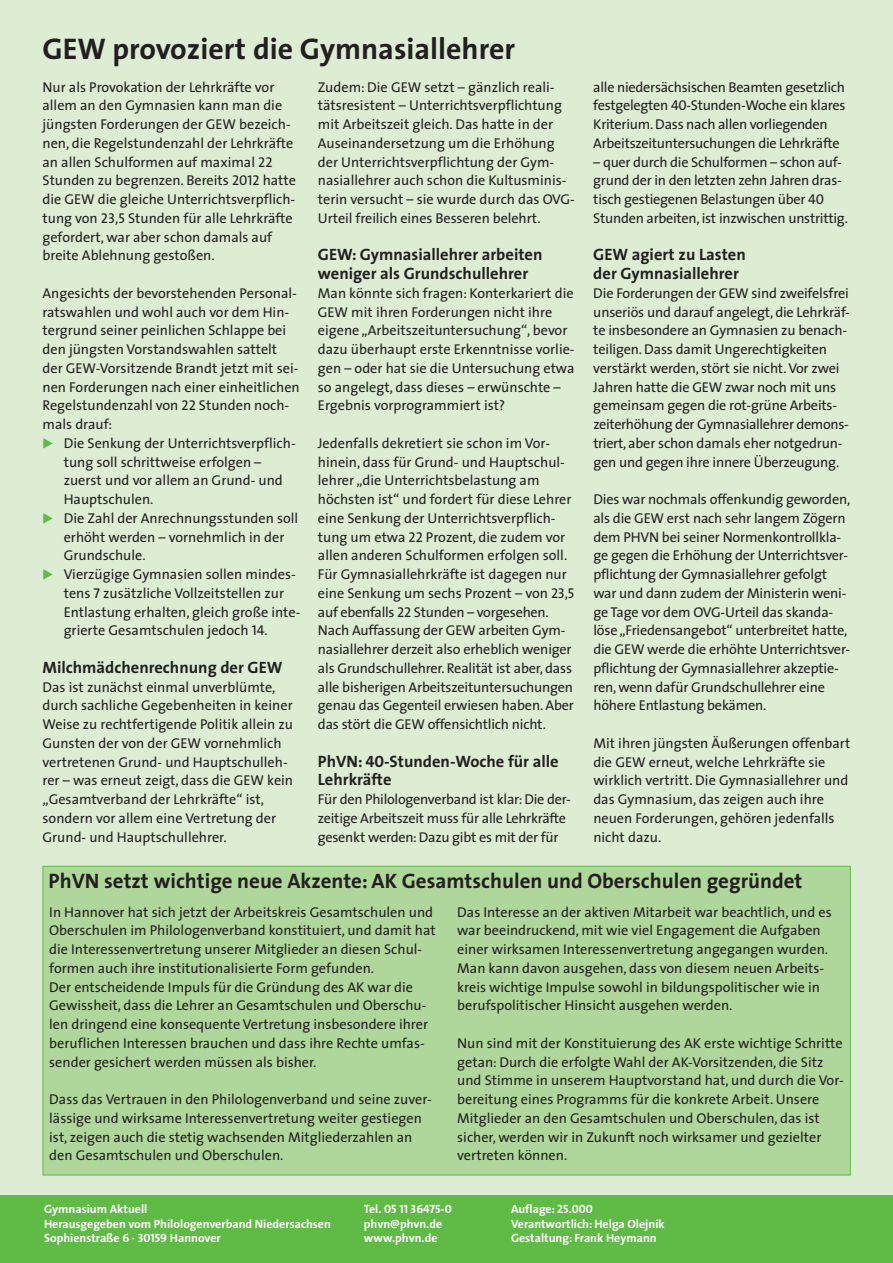
<style>
.page{position:relative;width:893px;height:1263px;background:#ddedd4}
.page>*{position:absolute;margin:0;border:0;box-sizing:border-box;transform-origin:0 0}
.t1{font:700 30px "The Sans";color:#231f20}
.t2{font:700 21px "The Sans";color:#231f20}
.t3{font:700 16.5px/18.8px "The Sans";color:#231f20}
.t4{font:14.25px/18.8px "The Sans";color:#231f20}
.t5{font:14.25px/18.8px "The Sans";letter-spacing:-.02em;color:#231f20}
.t6{font:700 12px/14.4px "The Sans";color:#fff}
.t7{font:12px "The Sans Bold Caps";color:#fff}
.s1{font-family:"The Sans Caps"}
.s2{font-family:"The Sans Bold Caps";font-weight:400}
.s3{font-family:"The Sans";font-weight:700}
</style>
<div class="page">
<div style="left:43px;top:866px;width:807px;height:309px;background:#b0d79b"></div>
<div style="left:0;top:1195px;width:893px;height:68px;background:#60bb46"></div>
<h1 class="t1" style="left:43px;top:37px;width:474px">GEW provoziert die Gymnasiallehrer</h1>
<p class="t4" style="left:43px;top:79px;width:255px">Nur als Provokation der Lehrkräfte vor allem an den Gymnasien kann man die jüngsten Forderungen der GEW bezeich&shy;nen, die Regelstundenzahl der Lehrkräfte an allen Schulformen auf maximal <span class="s1">22<br></span>Stunden zu begrenzen. Bereits <span class="s1">2012</span> hatte die GEW die gleiche Unterrichtsverpflich&shy;tung von <span class="s1">23</span>,<span class="s1">5</span> Stunden für alle Lehrkräfte gefordert, war aber schon damals auf breite Ablehnung gestoßen.</p>
<p class="t4" style="left:43px;top:285px;width:259px">Angesichts der bevorstehenden Personal&shy;ratswahlen und wohl auch vor dem Hin&shy;tergrund seiner peinlichen Schlappe bei den jüngsten Vorstandswahlen sattelt der GEW-Vorsitzende Brandt jetzt mit sei&shy;nen Forderungen nach einer einheitlichen Regelstundenzahl von <span class="s1">22</span> Stunden noch&shy;mals drauf:</p>
<p class="t4" style="left:64px;top:435px;width:238px">Die Senkung der Unterrichtsverpflich&shy;tung soll schrittweise erfolgen – zuerst und vor allem an Grund- und<br>Hauptschulen.<br>Die Zahl der Anrechnungsstunden soll erhöht werden – vornehmlich in der<br>Grundschule.<br>Vierzügige Gymnasien sollen mindes&shy;tens <span class="s1">7</span> zusätzliche Vollzeitstellen zur<br>Entlastung erhalten, gleich große inte&shy;grierte Gesamtschulen jedoch <span class="s1">14</span>.</p>
<p class="t3" style="left:43px;top:659px;width:241px">Milchmädchenrechnung der GEW</p>
<p class="t4" style="left:43px;top:679px;width:252px">Das ist zunächst einmal unverblümte, durch sachliche Gegebenheiten in keiner Weise zu rechtfertigende Politik allein zu Gunsten der von der GEW vornehmlich vertretenen Grund- und Hauptschulleh&shy;rer – was erneut zeigt, dass die GEW kein „Gesamtverband der Lehrkräfte“ ist, sondern vor allem eine Vertretung der Grund- und Hauptschullehrer.</p>
<p class="t4" style="left:318px;top:79px;width:258px">Zudem: Die GEW setzt – gänzlich reali&shy;tätsresistent – Unterrichtsverpflichtung mit Arbeitszeit gleich. Das hatte in der Auseinandersetzung um die Erhöhung der Unterrichtsverpflichtung der Gym&shy;nasiallehrer auch schon die Kultusminis&shy;terin versucht – sie wurde durch das OVG-Urteil freilich eines Besseren belehrt.</p>
<p class="t3" style="left:318px;top:247px;width:226px">GEW: Gymnasiallehrer arbeiten weniger als Grundschullehrer</p>
<p class="t4" style="left:318px;top:285px;width:258px">Man könnte sich fragen: Konterkariert die GEW mit ihren Forderungen nicht ihre eigene „Arbeitszeituntersuchung“, bevor dazu überhaupt erste Erkenntnisse vorlie&shy;gen – oder hat sie die Untersuchung etwa so angelegt, dass dieses – erwünschte – Ergebnis vorprogrammiert ist?</p>
<p class="t4" style="left:318px;top:435px;width:258px">Jedenfalls dekretiert sie schon im Vor&shy;hinein, dass für Grund- und Hauptschul&shy;lehrer „die Unterrichtsbelastung am höchsten ist“ und fordert für diese Lehrer eine Senkung der Unterrichtsverpflich&shy;tung um etwa <span class="s1">22</span> Prozent, die zudem vor allen anderen Schulformen erfolgen soll.<br>Für Gymnasiallehrkräfte ist dagegen nur eine Senkung um sechs Prozent – von <span class="s1">23</span>,<span class="s1">5 </span>auf ebenfalls <span class="s1">22</span> Stunden – vorgesehen.<br>Nach Auffassung der GEW arbeiten Gym&shy;nasiallehrer derzeit also erheblich weniger als Grundschullehrer. Realität ist aber, dass alle bisherigen Arbeitszeituntersuchungen genau das Gegenteil erwiesen haben. Aber das stört die GEW offensichtlich nicht.</p>
<p class="t3" style="left:318px;top:753px;width:242px">PhVN: <span class="s2">40</span>-Stunden-Woche für alle<br>Lehrkräfte</p>
<p class="t5" style="left:318px;top:791px;width:254px">Für den Philologenverband ist klar:Die der&shy;zeitige Arbeitszeit muss für alle Lehrkräfte gesenkt werden:Dazu gibt es mit der für</p>
<p class="t5" style="left:593px;top:79px;width:254px">alle niedersächsischen Beamten gesetzlich festgelegten <span class="s1">40</span>-Stunden-Woche ein klares Kriterium. Dass nach allen vorliegenden Arbeitszeituntersuchungen die Lehrkräfte</p>
<p class="t5" style="left:593px;top:154px;width:256px">– quer durch die Schulformen – schon auf&shy;grund der in den letzten zehn Jahren dras&shy;tisch gestiegenen Belastungen über <span class="s1">40<br></span>Stunden arbeiten, ist inzwischen unstrittig.</p>
<p class="t3" style="left:593px;top:247px;width:154px">GEW agiert zu Lasten der Gymnasiallehrer</p>
<p class="t4" style="left:593px;top:285px;width:258px">Die Forderungen der GEW sind zweifelsfrei unseriös und darauf angelegt, die Lehrkräf&shy;te insbesondere an Gymnasien zu benach&shy;teiligen. Dass damit Ungerechtigkeiten verstärkt werden, stört sie nicht.Vor zwei Jahren hatte die GEW zwar noch mit uns gemeinsam gegen die rot-grüne Arbeits&shy;zeiterhöhung der Gymnasiallehrer demons&shy;triert, aber schon damals eher notgedrun&shy;gen und gegen ihre innere Überzeugung.</p>
<p class="t4" style="left:593px;top:491px;width:259px">Dies war nochmals offenkundig geworden, als die GEW erst nach sehr langem Zögern dem PHVN bei seiner Normenkontrollkla&shy;ge gegen die Erhöhung der Unterrichtsver&shy;pflichtung der Gymnasiallehrer gefolgt war und dann zudem der Ministerin weni&shy;ge Tage vor dem OVG-Urteil das skanda&shy;löse „Friedensangebot“ unterbreitet hatte, die GEW werde die erhöhte Unterrichtsver&shy;pflichtung der Gymnasiallehrer akzeptie&shy;ren, wenn dafür Grundschullehrer eine höhere Entlastung bekämen.</p>
<p class="t4" style="left:593px;top:735px;width:259px">Mit ihren jüngsten Äußerungen offenbart die GEW erneut, welche Lehrkräfte sie wirklich vertritt. Die Gymnasiallehrer und das Gymnasium, das zeigen auch ihre neuen Forderungen, gehören jedenfalls nicht dazu.</p>
<h2 class="t2" style="left:49px;top:872px;width:755px">PhVN setzt wichtige neue Akzente: AK Gesamtschulen und Oberschulen gegründet</h2>
<p class="t4" style="left:49px;top:904px;width:388px">In Hannover hat sich jetzt der Arbeitskreis Gesamtschulen und Oberschulen im Philologenverband konstituiert, und damit hat die Interessenvertretung unserer Mitglieder an diesen Schul&shy;formen auch ihre institutionalisierte Form gefunden.<br>Der entscheidende Impuls für die Gründung des AK war die Gewissheit, dass die Lehrer an Gesamtschulen und Oberschu&shy;len dringend eine konsequente Vertretung insbesondere ihrer beruflichen Interessen brauchen und dass ihre Rechte umfas&shy;sender gesichert werden müssen als bisher.</p>
<p class="t4" style="left:49px;top:1091px;width:384px">Dass das Vertrauen in den Philologenverband und seine zuver&shy;lässige und wirksame Interessenvertretung weiter gestiegen ist, zeigen auch die stetig wachsenden Mitgliederzahlen an den Gesamtschulen und Oberschulen.</p>
<p class="t4" style="left:457px;top:904px;width:376px">Das Interesse an der aktiven Mitarbeit war beachtlich, und es war beeindruckend, mit wie viel Engagement die Aufgaben einer wirksamen Interessenvertretung angegangen wurden.<br>Man kann davon ausgehen, dass von diesem neuen Arbeits&shy;kreis wichtige Impulse sowohl in bildungspolitischer wie in berufspolitischer Hinsicht ausgehen werden.</p>
<p class="t4" style="left:457px;top:1035px;width:388px">Nun sind mit der Konstituierung des AK erste wichtige Schritte getan: Durch die erfolgte Wahl der AK-Vorsitzenden, die Sitz und Stimme in unserem Hauptvorstand hat, und durch die Vor&shy;bereitung eines Programms für die konkrete Arbeit. Unsere Mitglieder an den Gesamtschulen und Oberschulen, das ist sicher, werden wir in Zukunft noch wirksamer und gezielter vertreten können.</p>
<p class="t6" style="left:44px;top:1203px;width:288px">Gymnasium Aktuell<br>Herausgegeben vom Philologenverband Niedersachsen<br>Sophienstraße <span class="s2">6 · 30159</span> Hannover</p>
<p class="t7" style="left:364px;top:1205px;width:89px"><span class="s3">Tel.</span> 05 11 36475-0</p>
<p class="t6" style="left:364px;top:1217px;width:80px">phvn@phvn.de www.phvn.de</p>
<p class="t6" style="left:511px;top:1203px;width:155px">Auflage: <span class="s2">25.000<br></span>Verantwortlich: Helga Olejnik<br>Gestaltung: Frank Heymann</p>
</div>
